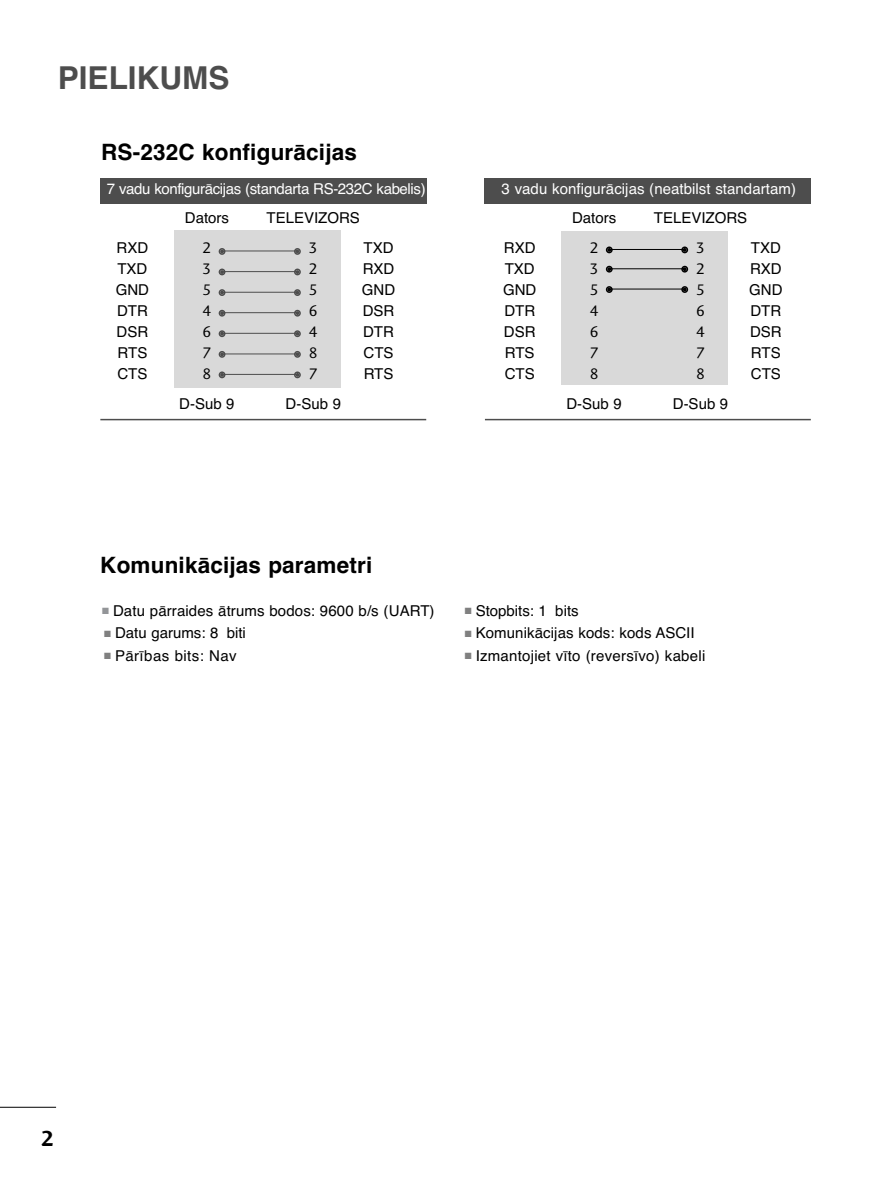
<style>
.page{position:relative;width:893px;height:1190px;background:#fff}
.page>*{position:absolute;margin:0;border:0;box-sizing:border-box;transform-origin:0 0}
.t1{font:700 31.5px "Helvetica CE";color:#4d4d4d}
.t2{font:700 22.5px "Helvetica CE";letter-spacing:.005em;color:#000}
.t3{font:22.5px "Charlotte Sans Bold Plain";color:#000}
.t4{font:15.75px "Charlotte Sans Book Plain";color:#000}
.t5{font:15px "Helvetica CE";color:#000}
.t6{font:15px "Helvetica CE";letter-spacing:-.025em;color:#fff}
.t7{font:15px "Helvetica CE";letter-spacing:.005em;color:#fff}
.t8{font:15px "Helvetica CE";letter-spacing:.03em;color:#000}
.s1{color:#939598}
.s2{color:#808080}
</style>
<div class="page">
<hr style="left:0;top:1107px;width:56px;height:1px;background:#000">
<div style="left:174px;top:231px;width:166px;height:157px;background:#d9d9d9"></div>
<div style="left:100px;top:178px;width:326px;height:25px;background:#4d4d4d"></div>
<hr style="left:100px;top:419px;width:326px;height:1px;background:#4d4d4d">
<hr style="left:223px;top:250px;width:74px;height:1px;background:#4d4d4d">
<div style="left:219px;top:248px;width:6px;height:7px;border:2px solid #4d4d4d;border-radius:50%"></div>
<div style="left:294px;top:248px;width:7px;height:7px;border:2px solid #4d4d4d;border-radius:50%"></div>
<hr style="left:223px;top:271px;width:74px;height:1px;background:#4d4d4d">
<div style="left:219px;top:268px;width:6px;height:7px;border:2px solid #4d4d4d;border-radius:50%"></div>
<div style="left:294px;top:268px;width:7px;height:7px;border:2px solid #4d4d4d;border-radius:50%"></div>
<hr style="left:223px;top:292px;width:74px;height:1px;background:#4d4d4d">
<div style="left:219px;top:289px;width:6px;height:7px;border:2px solid #4d4d4d;border-radius:50%"></div>
<div style="left:294px;top:289px;width:7px;height:7px;border:2px solid #4d4d4d;border-radius:50%"></div>
<hr style="left:223px;top:312px;width:74px;height:1px;background:#4d4d4d">
<svg style="left:219px;top:310px;width:6px;height:6px"></svg>
<div style="left:294px;top:310px;width:7px;height:6px;border:2px solid #4d4d4d;border-radius:50%"></div>
<hr style="left:223px;top:333px;width:74px;height:1px;background:#4d4d4d">
<div style="left:219px;top:330px;width:6px;height:7px;border:2px solid #4d4d4d;border-radius:50%"></div>
<div style="left:294px;top:330px;width:7px;height:7px;border:2px solid #4d4d4d;border-radius:50%"></div>
<hr style="left:223px;top:353px;width:74px;height:1px;background:#4d4d4d">
<div style="left:219px;top:351px;width:6px;height:7px;border:2px solid #4d4d4d;border-radius:50%"></div>
<div style="left:294px;top:351px;width:7px;height:7px;border:2px solid #4d4d4d;border-radius:50%"></div>
<hr style="left:223px;top:374px;width:74px;height:1px;background:#4d4d4d">
<div style="left:219px;top:371px;width:6px;height:7px;border:2px solid #4d4d4d;border-radius:50%"></div>
<div style="left:294px;top:371px;width:7px;height:7px;border:2px solid #4d4d4d;border-radius:50%"></div>
<div style="left:561px;top:231px;width:166px;height:154px;background:#d9d9d9"></div>
<div style="left:484px;top:178px;width:327px;height:25px;background:#4d4d4d"></div>
<hr style="left:485px;top:419px;width:325px;height:1px;background:#4d4d4d">
<hr style="left:610px;top:249px;width:74px;height:1px;background:#000">
<div style="left:606px;top:246px;width:6px;height:7px;border:2px solid #000;border-radius:50%"></div>
<div style="left:681px;top:246px;width:7px;height:7px;border:2px solid #000;border-radius:50%"></div>
<hr style="left:610px;top:268px;width:74px;height:1px;background:#000">
<svg style="left:606px;top:266px;width:6px;height:6px"></svg>
<div style="left:681px;top:266px;width:7px;height:6px;border:2px solid #000;border-radius:50%"></div>
<hr style="left:610px;top:289px;width:74px;height:1px;background:#000">
<div style="left:606px;top:286px;width:6px;height:7px;border:2px solid #000;border-radius:50%"></div>
<div style="left:681px;top:286px;width:7px;height:7px;border:2px solid #000;border-radius:50%"></div>
<h1 class="t1" style="left:58px;top:66px;width:173px">PIELIKUMS</h1>
<h2 class="t2" style="left:101px;top:143px;width:257px">RS-232C konfigurācijas</h2>
<p class="t6" style="left:107px;top:183px;width:320px">7 vadu konfigurācijas (standarta RS-232C kabelis)</p>
<p class="t5" style="left:185px;top:212px;width:46px">Dators</p>
<p class="t5" style="left:266px;top:212px;width:95px">TELEVIZORS</p>
<p class="t5" style="left:117px;top:242px;width:33px">RXD</p>
<p class="t4" style="left:202px;top:242px;width:11px">2</p>
<p class="t4" style="left:308px;top:242px;width:11px">3</p>
<p class="t5" style="left:363px;top:242px;width:31px">TXD</p>
<p class="t5" style="left:117px;top:263px;width:31px">TXD</p>
<p class="t4" style="left:202px;top:263px;width:11px">3</p>
<p class="t4" style="left:308px;top:263px;width:11px">2</p>
<p class="t5" style="left:363px;top:263px;width:33px">RXD</p>
<p class="t5" style="left:116px;top:284px;width:35px">GND</p>
<p class="t4" style="left:202px;top:284px;width:11px">5</p>
<p class="t4" style="left:308px;top:284px;width:11px">5</p>
<p class="t5" style="left:362px;top:284px;width:35px">GND</p>
<p class="t5" style="left:117px;top:305px;width:32px">DTR</p>
<p class="t4" style="left:202px;top:304px;width:11px">4</p>
<p class="t4" style="left:308px;top:304px;width:11px">6</p>
<p class="t5" style="left:363px;top:305px;width:33px">DSR</p>
<p class="t5" style="left:117px;top:326px;width:33px">DSR</p>
<p class="t4" style="left:202px;top:325px;width:11px">6</p>
<p class="t4" style="left:308px;top:325px;width:11px">4</p>
<p class="t5" style="left:363px;top:326px;width:32px">DTR</p>
<p class="t5" style="left:118px;top:347px;width:31px">RTS</p>
<p class="t4" style="left:202px;top:346px;width:11px">7</p>
<p class="t4" style="left:308px;top:346px;width:11px">8</p>
<p class="t5" style="left:363px;top:347px;width:31px">CTS</p>
<p class="t5" style="left:117px;top:368px;width:31px">CTS</p>
<p class="t4" style="left:202px;top:367px;width:11px">8</p>
<p class="t4" style="left:308px;top:367px;width:11px">7</p>
<p class="t5" style="left:364px;top:368px;width:31px">RTS</p>
<p class="t5" style="left:179px;top:398px;width:57px">D-Sub 9</p>
<p class="t5" style="left:285px;top:398px;width:57px">D-Sub 9</p>
<p class="t7" style="left:501px;top:183px;width:296px">3 vadu konfigurācijas (neatbilst standartam)</p>
<p class="t5" style="left:572px;top:212px;width:46px">Dators</p>
<p class="t5" style="left:654px;top:212px;width:95px">TELEVIZORS</p>
<p class="t5" style="left:504px;top:242px;width:33px">RXD</p>
<p class="t4" style="left:589px;top:242px;width:11px">2</p>
<p class="t4" style="left:695px;top:242px;width:11px">3</p>
<p class="t5" style="left:750px;top:242px;width:32px">TXD</p>
<p class="t5" style="left:504px;top:263px;width:31px">TXD</p>
<p class="t4" style="left:589px;top:263px;width:11px">3</p>
<p class="t4" style="left:695px;top:263px;width:11px">2</p>
<p class="t5" style="left:750px;top:263px;width:33px">RXD</p>
<p class="t5" style="left:503px;top:284px;width:35px">GND</p>
<p class="t4" style="left:589px;top:284px;width:11px">5</p>
<p class="t4" style="left:695px;top:284px;width:11px">5</p>
<p class="t5" style="left:749px;top:284px;width:35px">GND</p>
<p class="t5" style="left:504px;top:305px;width:32px">DTR</p>
<p class="t4" style="left:589px;top:304px;width:11px">4</p>
<p class="t4" style="left:695px;top:304px;width:11px">6</p>
<p class="t5" style="left:750px;top:305px;width:32px">DTR</p>
<p class="t5" style="left:504px;top:326px;width:33px">DSR</p>
<p class="t4" style="left:589px;top:325px;width:11px">6</p>
<p class="t4" style="left:695px;top:325px;width:11px">4</p>
<p class="t5" style="left:750px;top:326px;width:33px">DSR</p>
<p class="t5" style="left:505px;top:347px;width:31px">RTS</p>
<p class="t4" style="left:589px;top:346px;width:11px">7</p>
<p class="t4" style="left:695px;top:346px;width:11px">7</p>
<p class="t5" style="left:751px;top:347px;width:31px">RTS</p>
<p class="t5" style="left:504px;top:368px;width:31px">CTS</p>
<p class="t4" style="left:589px;top:367px;width:11px">8</p>
<p class="t4" style="left:695px;top:367px;width:11px">8</p>
<p class="t5" style="left:750px;top:368px;width:32px">CTS</p>
<p class="t5" style="left:566px;top:398px;width:57px">D-Sub 9</p>
<p class="t5" style="left:672px;top:398px;width:57px">D-Sub 9</p>
<h2 class="t2" style="left:100px;top:556px;width:273px">Komunikācijas parametri</h2>
<p class="t5" style="left:102px;top:605px;width:334px"><span class="s1">■</span> Datu pārraides ātrums bodos: 9600 b/s (UART)</p>
<p class="t5" style="left:104px;top:627px;width:143px"><span class="s2">■</span> Datu garums: 8 biti</p>
<p class="t8" style="left:104px;top:650px;width:134px"><span class="s2">■</span> Pārības bits: Nav</p>
<p class="t5" style="left:464px;top:605px;width:115px"><span class="s2">■</span> Stopbits: 1 bits</p>
<p class="t5" style="left:464px;top:627px;width:231px"><span class="s2">■</span> Komunikācijas kods: kods ASCII</p>
<p class="t5" style="left:464px;top:650px;width:242px"><span class="s2">■</span> Izmantojiet vīto (reversīvo) kabeli</p>
<h2 class="t3" style="left:41px;top:1130px;width:15px">2</h2>
</div>
